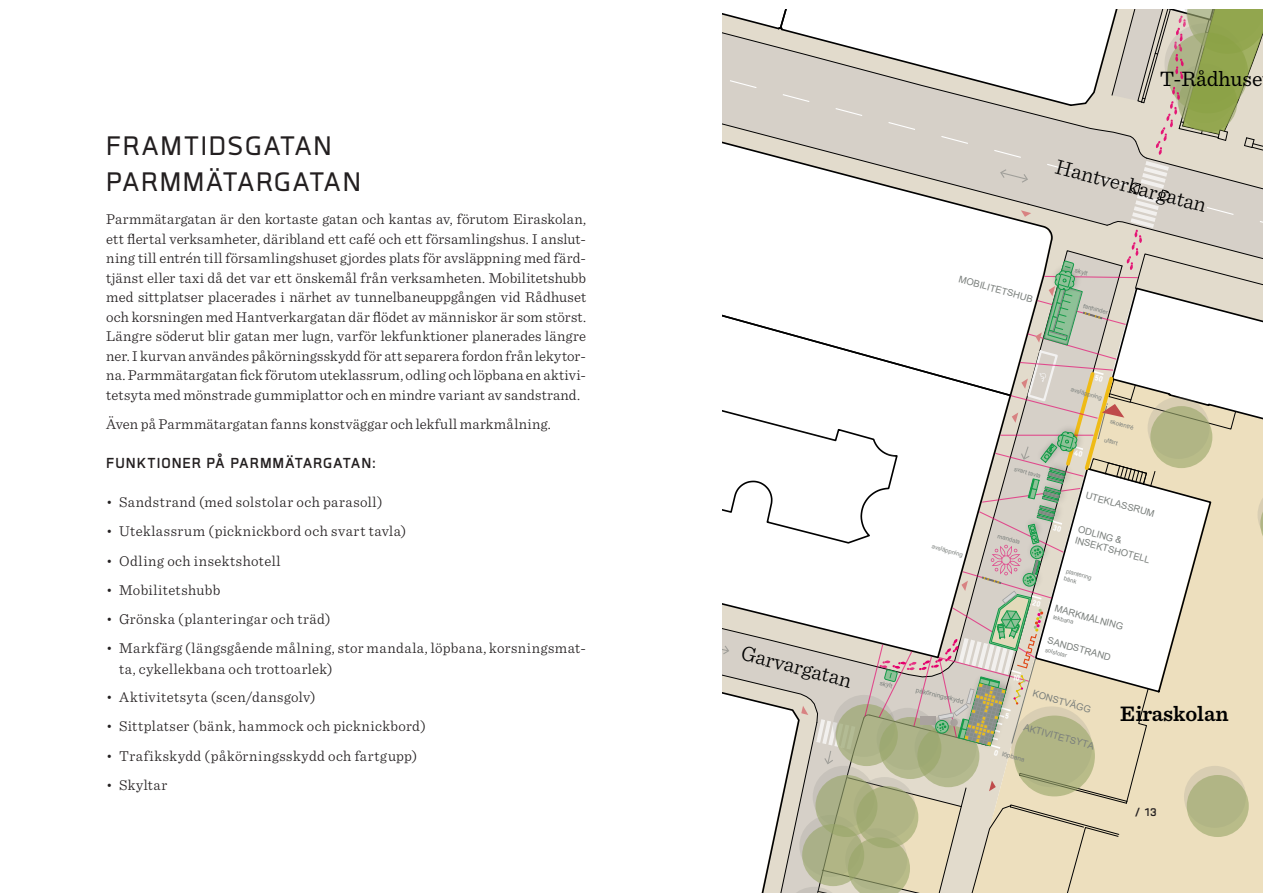
<style>
.page{position:relative;width:1263px;height:893px;background:#fff}
.page>*{position:absolute;margin:0;border:0;box-sizing:border-box;transform-origin:0 0}
.Mellanrubrik{font:36px/36px "Gram.Regular";letter-spacing:.055em;color:#231f20}
.t1{font:300 21.9px "Sentinel";color:#000}
.t2{font:600 21.9px "Sentinel";color:#000}
.t3{font:21.9px "Sentinel";color:#000}
.Underrubrik{font:19.5px "Gram.bold";letter-spacing:.05em;color:#231f20}
.Brödtext{font:300 15px/19.5px "Sentinel";letter-spacing:.025em;color:#231f20;text-align:justify}
.Sidnumrering_höger{font:15px "Gram.bold";color:#231f20}
.t4{font:9.45px/11.4px "Arial";color:#7a7f7c}
.t5{font:6.45px "Arial";color:#7a7f7c}
.t6{font:6px/7.6px "Arial";color:#7a7f7c}
</style>
<div class="page">
<svg style="left:723px;top:10px;width:540px;height:883px"></svg>
<p class="Mellanrubrik" style="left:106px;top:127px;width:256px">FRAMTIDSGATAN<br>PARMMÄTARGATAN</p>
<p class="Brödtext" style="left:106px;top:208px;width:481px">Parmmätargatan är den kortaste gatan och kantas av, förutom Eiraskolan, ett flertal verksamheter, däribland ett café och ett församlingshus. I anslut&shy;ning till entrén till församlingshuset gjordes plats för avsläppning med färd&shy;tjänst eller taxi då det var ett önskemål från verksamheten. Mobilitetshubb med sittplatser placerades i närhet av tunnelbaneuppgången vid Rådhuset och korsningen med Hantverkargatan där flödet av människor är som störst.<br>Längre söderut blir gatan mer lugn, varför lekfunktioner planerades längre ner. I kurvan användes påkörningsskydd för att separera fordon från lekytor&shy;na. Parmmätargatan fick förutom uteklassrum, odling och löpbana en aktivi&shy;tetsyta med mönstrade gummiplattor och en mindre variant av sandstrand.</p>
<p class="Brödtext" style="left:106px;top:413px;width:446px">Även på Parmmätargatan fanns konstväggar och lekfull markmålning.</p>
<p class="Underrubrik" style="left:106px;top:453px;width:271px">FUNKTIONER PÅ PARMMÄTARGATAN:</p>
<p class="Brödtext" style="left:106px;top:491px;width:278px">• Sandstrand (med solstolar och parasoll)</p>
<p class="Brödtext" style="left:106px;top:520px;width:301px">• Uteklassrum (picknickbord och svart tavla)</p>
<p class="Brödtext" style="left:106px;top:550px;width:176px">• Odling och insektshotell</p>
<p class="Brödtext" style="left:106px;top:579px;width:116px">• Mobilitetshubb</p>
<p class="Brödtext" style="left:106px;top:608px;width:226px">• Grönska (planteringar och träd)</p>
<p class="Brödtext" style="left:119px;top:637px;width:469px;line-height:21px;text-indent:-13px">• Markfärg (längsgående målning, stor mandala, löpbana, korsningsmat&shy;ta, cykellekbana och trottoarlek)</p>
<p class="Brödtext" style="left:106px;top:686px;width:211px">• Aktivitetsyta (scen/dansgolv)</p>
<p class="Brödtext" style="left:106px;top:715px;width:321px">• Sittplatser (bänk, hammock och picknickbord)</p>
<p class="Brödtext" style="left:106px;top:745px;width:312px">• Trafikskydd (påkörningsskydd och fartgupp)</p>
<p class="Brödtext" style="left:106px;top:774px;width:63px">• Skyltar</p>
<h2 class="t3" style="left:1160px;top:62px;width:104px">T-Rådhuse</h2>
<h2 class="t1" style="left:1060px;top:150px;width:157px;rotate:15deg">Hantverkargatan</h2>
<p class="t4" style="left:960px;top:273px;width:78px;rotate:15deg">MOBILITETSHUB</p>
<p class="t5" style="left:1076px;top:266px;width:14px;rotate:17deg">skylt</p>
<p class="t6" style="left:1084px;top:302px;width:27px;rotate:15deg">farthinder</p>
<p class="t6" style="left:933px;top:542px;width:34px;rotate:15deg">avsläppning</p>
<h2 class="t1" style="left:746px;top:636px;width:115px;rotate:15deg">Garvargatan</h2>
<p class="t5" style="left:881px;top:678px;width:14px;rotate:14deg">skylt</p>
<p class="t5" style="left:917px;top:685px;width:50px;rotate:14deg">påkörningsskydd</p>
<p class="t6" style="left:1072px;top:385px;width:34px;rotate:15deg">avsläppning</p>
<p class="t6" style="left:1015px;top:465px;width:29px;rotate:15deg">svart tavla</p>
<p class="t6" style="left:999px;top:532px;width:25px;rotate:15deg">mandala</p>
<p class="t6" style="left:1111px;top:418px;width:26px;rotate:15deg">skolentré</p>
<p class="t6" style="left:1105px;top:436px;width:15px;rotate:15deg">utfart</p>
<p class="t4" style="left:1087px;top:490px;width:73px;rotate:15deg">UTEKLASSRUM</p>
<p class="t4" style="left:1080px;top:523px;width:79px;rotate:15deg">ODLING &amp;<br>INSEKTSHOTELL</p>
<p class="t6" style="left:1067px;top:567px;width:28px;rotate:15deg">plantering bänk</p>
<p class="t6" style="left:1054px;top:613px;width:23px;rotate:15deg">lekbana</p>
<p class="t6" style="left:1046px;top:646px;width:24px;rotate:15deg">solstolar</p>
<p class="t4" style="left:1056px;top:603px;width:72px;rotate:15deg">MARKMÅLNING</p>
<p class="t4" style="left:1049px;top:635px;width:67px;rotate:15deg">SANDSTRAND</p>
<p class="t4" style="left:1034px;top:688px;width:62px;rotate:15deg">KONSTVÄGG</p>
<p class="t4" style="left:1025px;top:721px;width:74px;rotate:15deg">AKTIVITETSYTA</p>
<p class="t5" style="left:1003px;top:749px;width:25px;rotate:14deg">löpbana</p>
<h2 class="t2" style="left:1120px;top:696px;width:110px">Eiraskolan</h2>
<p class="Sidnumrering_höger" style="left:1134px;top:804px;width:24px">/ 13</p>
</div>
